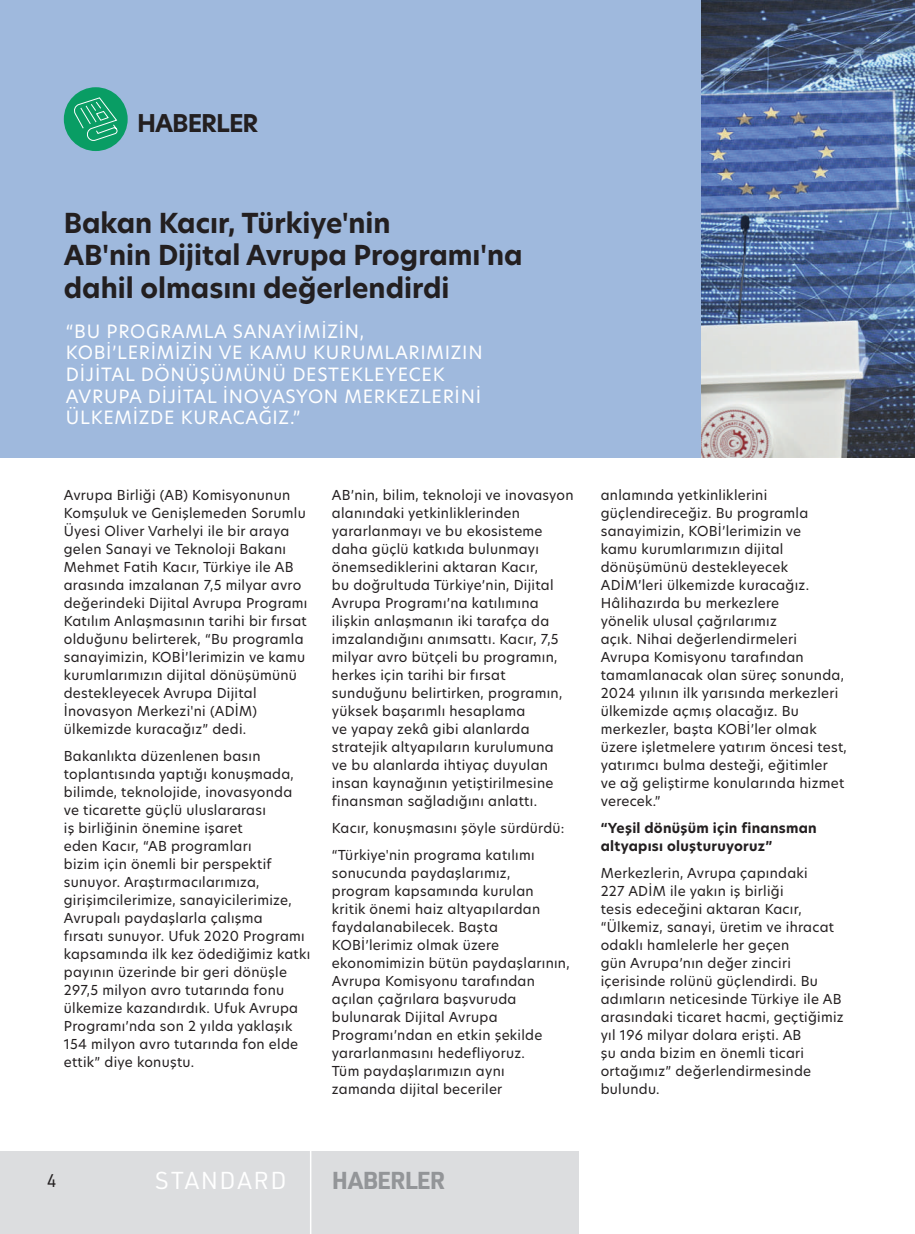
<style>
.page{position:relative;width:915px;height:1234px;background:#fff}
.page>*{position:absolute;margin:0;border:0;box-sizing:border-box;transform-origin:0 0}
.t1{font:700 27px/32.4px "New Hero";color:#231f20}
.t2{font:24px "URWDIN";letter-spacing:.06em;color:#fff}
.t3{font:700 24px "URWDIN";letter-spacing:-.04em;color:#939598}
.t4{font:700 24px "New Hero";letter-spacing:-.04em;color:#231f20}
.t5{font:18px/21.6px "New Hero";letter-spacing:.04em;color:#fff}
.t6{font:18px "URWDIN";color:#231f20}
.t7{font:13.5px/18px "New Hero";letter-spacing:.02em;color:#231f20}
.t8{font:700 13.5px/18px "New Hero";letter-spacing:.02em;color:#231f20}
</style>
<div class="page">
<div style="left:0;top:1151px;width:82px;height:82px;background:#dcdddf"></div>
<div style="left:82px;top:1151px;width:496px;height:82px;background:#dcdddf"></div>
<hr style="left:310px;top:1143px;width:1px;height:90px;background:#fff">
<div style="left:0;top:0;width:914px;height:457px;background:#9fb9dd"></div>
<div style="left:64px;top:87px;width:64px;height:64px;background:#099d64;border-radius:50%"></div>
<svg style="left:72px;top:97px;width:46px;height:44px"></svg>
<img style="left:701px;top:0;width:213px;height:457px">
<h2 class="t4" style="left:137px;top:107px;width:123px">HABERLER</h2>
<h1 class="t1" style="left:64px;top:207px;width:460px">Bakan Kacır, Türkiye'nin<br>AB'nin Dijital Avrupa Programı'na dahil olmasını değerlendirdi</h1>
<h3 class="t5" style="left:66px;top:320px;width:418px">“BU PROGRAMLA SANAYIMIZI N, KOBİ’LERIMIZI N VE KAMU KURUMLARIMIZIN DIJITAL DÖNÜŞÜMÜNÜ DESTEKLEYECEK AVRUPA DIJITAL I NOVASYON MERKEZLERI NI ÜLKEMIZDE KURACAĞIZ.”</h3>
<p class="t7" style="left:64px;top:486px;width:245px">Avrupa Birliği (AB) Komisyonunun Komşuluk ve Genişlemeden Sorumlu Üyesi Oliver Varhelyi ile bir araya gelen Sanayi ve Teknoloji Bakanı Mehmet Fatih Kacır, Türkiye ile AB arasında imzalanan 7,5 milyar avro değerindeki Dijital Avrupa Programı Katılım Anlaşmasının tarihi bir fırsat olduğunu belirterek, “Bu programla sanayimizin, KOBİ’lerimizin ve kamu kurumlarımızın dijital dönüşümünü destekleyecek Avrupa Dijital İnovasyon Merkezi'ni (ADİM) ülkemizde kuracağız” dedi.</p>
<p class="t7" style="left:64px;top:747px;width:248px">Bakanlıkta düzenlenen basın toplantısında yaptığı konuşmada, bilimde, teknolojide, inovasyonda ve ticarette güçlü uluslararası<br>iş birliğinin önemine işaret<br>eden Kacır, “AB programları<br>bizim için önemli bir perspektif sunuyor. Araştırmacılarımıza, girişimcilerimize, sanayicilerimize, Avrupalı paydaşlarla çalışma<br>fırsatı sunuyor. Ufuk 2020 Programı kapsamında ilk kez ödediğimiz katkı payının üzerinde bir geri dönüşle 297,5 milyon avro tutarında fonu ülkemize kazandırdık. Ufuk Avrupa Programı’nda son 2 yılda yaklaşık 154 milyon avro tutarında fon elde ettik” diye konuştu.</p>
<p class="t7" style="left:332px;top:486px;width:243px">AB’nin, bilim, teknoloji ve inovasyon alanındaki yetkinliklerinden yararlanmayı ve bu ekosisteme daha güçlü katkıda bulunmayı önemsediklerini aktaran Kacır,<br>bu doğrultuda Türkiye’nin, Dijital Avrupa Programı’na katılımına ilişkin anlaşmanın iki tarafça da imzalandığını anımsattı. Kacır, 7,5 milyar avro bütçeli bu programın, herkes için tarihi bir fırsat sunduğunu belirtirken, programın, yüksek başarımlı hesaplama<br>ve yapay zekâ gibi alanlarda stratejik altyapıların kurulumuna<br>ve bu alanlarda ihtiyaç duyulan insan kaynağının yetiştirilmesine finansman sağladığını anlattı.</p>
<p class="t7" style="left:332px;top:814px;width:234px;line-height:27px">Kacır, konuşmasını şöyle sürdürdü: “Türkiye'nin programa katılımı</p>
<p class="t7" style="left:332px;top:864px;width:239px">sonucunda paydaşlarımız, program kapsamında kurulan kritik önemi haiz altyapılardan faydalanabilecek. Başta<br>KOBİ’lerimiz olmak üzere ekonomimizin bütün paydaşlarının,<br>Avrupa Komisyonu tarafından açılan çağrılara başvuruda bulunarak Dijital Avrupa<br>Programı’ndan en etkin şekilde yararlanmasını hedefliyoruz.<br>Tüm paydaşlarımızın aynı zamanda dijital beceriler</p>
<p class="t7" style="left:600px;top:485px;width:247px">anlamında yetkinliklerini güçlendireceğiz. Bu programla sanayimizin, KOBİ’lerimizin ve<br>kamu kurumlarımızın dijital dönüşümünü destekleyecek<br>ADİM’leri ülkemizde kuracağız.<br>Hâlihazırda bu merkezlere<br>yönelik ulusal çağrılarımız<br>açık. Nihai değerlendirmeleri<br>Avrupa Komisyonu tarafından tamamlanacak olan süreç sonunda,<br>2024 yılının ilk yarısında merkezleri ülkemizde açmış olacağız. Bu merkezler, başta KOBİ’ler olmak üzere işletmelere yatırım öncesi test, yatırımcı bulma desteği, eğitimler<br>ve ağ geliştirme konularında hizmet verecek.”</p>
<p class="t8" style="left:600px;top:819px;width:217px">“Yeşil dönüşüm için finansman altyapısı oluşturuyoruz”</p>
<p class="t7" style="left:600px;top:863px;width:244px">Merkezlerin, Avrupa çapındaki<br>227 ADİM ile yakın iş birliği<br>tesis edeceğini aktaran Kacır, “Ülkemiz, sanayi, üretim ve ihracat odaklı hamlelerle her geçen<br>gün Avrupa’nın değer zinciri içerisinde rolünü güçlendirdi. Bu adımların neticesinde Türkiye ile AB arasındaki ticaret hacmi, geçtiğimiz yıl 196 milyar dolara erişti. AB<br>şu anda bizim en önemli ticari ortağımız” değerlendirmesinde bulundu.</p>
<h3 class="t6" style="left:47px;top:1168px;width:11px">4</h3>
<h2 class="t2" style="left:155px;top:1164px;width:133px">STANDARD</h2>
<h2 class="t3" style="left:332px;top:1163px;width:115px">HABERLER</h2>
</div>
